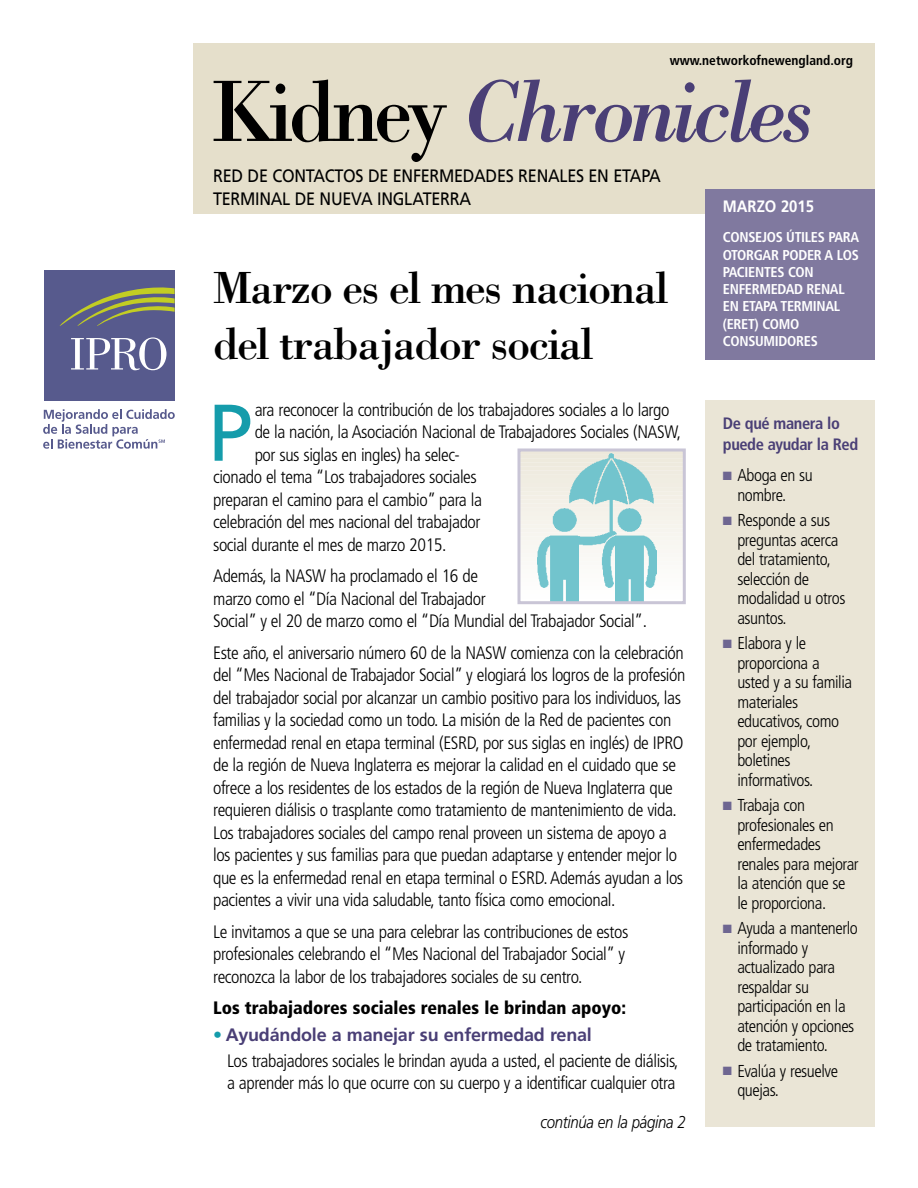
<style>
.page{position:relative;width:918px;height:1188px;background:#fff}
.page>*{position:absolute;margin:0;border:0;box-sizing:border-box;transform-origin:0 0}
.t1{font:italic 90px "Bodoni";letter-spacing:-.05em;color:#4a3f76;scale:.95 1}
.t2{font:80.25px "Frutiger";color:#159cab}
.t3{font:46.5px/55.8px "Bodoni";letter-spacing:-.035em;color:#000}
.t4{font:300 condensed 18px/22.5px "Frutiger";letter-spacing:-.025em;color:#000}
.t5{font:18px/22.5px "Frutiger";letter-spacing:-.015em;color:#000;scale:.9 1}
.t6{font:900 condensed 18px "Frutiger";color:#000}
.t7{font:300 condensed 17.25px/19.5px "Frutiger";letter-spacing:-.025em;color:#000}
.t8{font:italic 300 17.25px "Frutiger";letter-spacing:-.02em;color:#000;scale:.87 1}
.t9{font:700 condensed 16.5px/21px "Frutiger";letter-spacing:-.025em;color:#4a3f76}
.t10{font:700 16.5px "Frutiger";color:#fff;scale:.9 1}
.t11{font:700 condensed 14.25px/17.2px "Frutiger";letter-spacing:-.02em;color:#fff}
.t12{font:700 condensed 13.5px "Frutiger";color:#000}
.s1{font-style:normal;color:#000}
.s2{color:#159cab}
.s3{font-weight:700;font-stretch:normal;color:#4a3f76}
.s4{color:#6e6691}
</style>
<div class="page">
<div style="left:194px;top:43px;width:681px;height:171px;background:#e5dfcb"></div>
<div style="left:44px;top:270px;width:131px;height:131px;background:#575a8d"></div>
<svg style="left:59px;top:287px;width:116px;height:39px"></svg>
<svg style="left:71px;top:337px;width:95px;height:33px"></svg>
<svg style="left:43px;top:409px;width:132px;height:40px"></svg>
<div style="left:705px;top:189px;width:170px;height:171px;background:#80799f"></div>
<div style="left:705px;top:400px;width:170px;height:727px;background:#eae5d6"></div>
<hr style="left:519px;top:450px;width:165px;height:4px;background:#ede8db">
<hr style="left:519px;top:454px;width:165px;height:4px;background:#ede9dc">
<hr style="left:519px;top:458px;width:165px;height:4px;background:#eeeadd">
<div style="left:519px;top:462px;width:165px;height:5px;background:#eeeade"></div>
<div style="left:519px;top:466px;width:165px;height:5px;background:#efebdf"></div>
<hr style="left:519px;top:471px;width:165px;height:4px;background:#efebe0">
<hr style="left:519px;top:475px;width:165px;height:4px;background:#f0ece1">
<hr style="left:519px;top:479px;width:165px;height:4px;background:#f0ede2">
<hr style="left:519px;top:483px;width:165px;height:4px;background:#f1ede3">
<hr style="left:519px;top:487px;width:165px;height:4px;background:#f1eee4">
<hr style="left:519px;top:491px;width:165px;height:4px;background:#f2efe5">
<div style="left:519px;top:495px;width:165px;height:5px;background:#f3efe6"></div>
<div style="left:519px;top:499px;width:165px;height:5px;background:#f3f0e7"></div>
<hr style="left:519px;top:504px;width:165px;height:4px;background:#f4f0e8">
<hr style="left:519px;top:508px;width:165px;height:4px;background:#f4f1e9">
<hr style="left:519px;top:512px;width:165px;height:4px;background:#f5f2ea">
<hr style="left:519px;top:516px;width:165px;height:4px;background:#f5f3eb">
<hr style="left:519px;top:520px;width:165px;height:4px;background:#f6f3ec">
<div style="left:519px;top:524px;width:165px;height:5px;background:#f6f4ed"></div>
<div style="left:519px;top:528px;width:165px;height:5px;background:#f6f4ee"></div>
<div style="left:519px;top:532px;width:165px;height:5px;background:#f7f5ef"></div>
<hr style="left:519px;top:537px;width:165px;height:4px;background:#f7f6f0">
<hr style="left:519px;top:541px;width:165px;height:4px;background:#f8f6f1">
<hr style="left:519px;top:545px;width:165px;height:4px;background:#f8f7f2">
<hr style="left:519px;top:549px;width:165px;height:4px;background:#f9f7f3">
<hr style="left:519px;top:553px;width:165px;height:4px;background:#f9f8f4">
<div style="left:519px;top:557px;width:165px;height:5px;background:#faf9f5"></div>
<div style="left:519px;top:561px;width:165px;height:5px;background:#faf9f6"></div>
<div style="left:519px;top:565px;width:165px;height:5px;background:#fbfaf7"></div>
<hr style="left:519px;top:570px;width:165px;height:4px;background:#fbfbf8">
<hr style="left:519px;top:574px;width:165px;height:4px;background:#fcfbf9">
<hr style="left:519px;top:578px;width:165px;height:4px;background:#fcfcfa">
<hr style="left:519px;top:582px;width:165px;height:4px;background:#fdfcfb">
<img style="left:538px;top:453px;width:118px;height:147px">
<div style="left:518px;top:448px;width:168px;height:156px;border:3px solid #c9c5d6"></div>
<p class="t12" style="left:670px;top:55px;width:185px">www.networkofnewengland.org</p>
<h1 class="t1" style="left:212px;top:57px;width:636px"><span class="s1">Kidney</span> Chronicles</h1>
<p class="t5" style="left:213px;top:166px;width:499px">RED DE CONTACTOS DE ENFERMEDADES RENALES EN ETAPA<br>TERMINAL DE NUEVA INGLATERRA</p>
<p class="t11" style="left:723px;top:230px;width:138px">CONSEJOS ÚTILES PARA<br>OTORGAR PODER A LOS<br>PACIENTES CON<br>ENFERMEDAD RENAL<br>EN ETAPA TERMINAL (ERET) COMO<br>CONSUMIDORES</p>
<p class="t10" style="left:723px;top:200px;width:103px">MARZO 2015</p>
<h3 class="t3" style="left:213px;top:259px;width:457px">Marzo es el mes nacional del trabajador social</h3>
<h2 class="t2" style="left:208px;top:401px;width:46px">P</h2>
<p class="t4" style="left:255px;top:400px;width:416px">ara reconocer la contribución de los trabajadores sociales a lo largo</p>
<p class="t4" style="left:255px;top:422px;width:428px">de la nación, la Asociación Nacional de Trabajadores Sociales (NASW,</p>
<p class="t4" style="left:255px;top:445px;width:207px">por sus siglas en ingles) ha selec-</p>
<p class="t4" style="left:213px;top:467px;width:265px">cionado el tema “Los trabajadores sociales</p>
<p class="t4" style="left:213px;top:490px;width:270px">preparan el camino para el cambio” para la</p>
<p class="t4" style="left:213px;top:512px;width:269px">celebración del mes nacional del trabajador</p>
<p class="t4" style="left:213px;top:535px;width:235px">social durante el mes de marzo 2015.</p>
<p class="t4" style="left:213px;top:566px;width:435px">Además, la NASW ha proclamado el 16 de<br>marzo como el “Día Nacional del Trabajador<br>Social” y el 20 de marzo como el “Día Mundial del Trabajador Social”.</p>
<p class="t4" style="left:213px;top:643px;width:474px">Este año, el aniversario número 60 de la NASW comienza con la celebración del “Mes Nacional de Trabajador Social” y elogiará los logros de la profesión del trabajador social por alcanzar un cambio positivo para los individuos, las familias y la sociedad como un todo. La misión de la Red de pacientes con enfermedad renal en etapa terminal (ESRD, por sus siglas en inglés) de IPRO de la región de Nueva Inglaterra es mejorar la calidad en el cuidado que se ofrece a los residentes de los estados de la región de Nueva Inglaterra que requieren diálisis o trasplante como tratamiento de mantenimiento de vida.<br>Los trabajadores sociales del campo renal proveen un sistema de apoyo a los pacientes y sus familias para que puedan adaptarse y entender mejor lo que es la enfermedad renal en etapa terminal o ESRD. Además ayudan a los pacientes a vivir una vida saludable, tanto física como emocional.</p>
<p class="t4" style="left:213px;top:922px;width:417px">Le invitamos a que se una para celebrar las contribuciones de estos profesionales celebrando el “Mes Nacional del Trabajador Social” y reconozca la labor de los trabajadores sociales de su centro.</p>
<p class="t6" style="left:213px;top:1001px;width:415px">Los trabajadores sociales renales le brindan apoyo:</p>
<p class="t4" style="left:227px;top:1024px;width:453px;line-height:25.5px;text-indent:-14px"><span class="s2">•</span> <span class="s3">Ayudándole a manejar su enfermedad renal<br></span>Los trabajadores sociales le brindan ayuda a usted, el paciente de diálisis,</p>
<p class="t4" style="left:227px;top:1073px;width:450px">a aprender más lo que ocurre con su cuerpo y a identificar cualquier otra</p>
<p class="t8" style="left:541px;top:1115px;width:168px">continúa en la página 2</p>
<p class="t9" style="left:723px;top:414px;width:137px">De qué manera lo puede ayudar la Red</p>
<p class="t7" style="left:737px;top:467px;width:77px;text-indent:-14px"><span class="s4">■</span> Aboga en su nombre.</p>
<p class="t7" style="left:737px;top:512px;width:110px;text-indent:-14px"><span class="s4">■</span> Responde a sus preguntas acerca del tratamiento, selección de modalidad u otros asuntos.</p>
<p class="t7" style="left:737px;top:635px;width:116px;text-indent:-14px"><span class="s4">■</span> Elabora y le proporciona a usted y a su familia materiales educativos, como por ejemplo, boletines informativos.</p>
<p class="t7" style="left:737px;top:797px;width:123px;text-indent:-14px"><span class="s4">■</span> Trabaja con profesionales en enfermedades renales para mejorar la atención que se le proporciona.</p>
<p class="t7" style="left:737px;top:920px;width:122px;text-indent:-14px"><span class="s4">■</span> Ayuda a mantenerlo informado y actualizado para respaldar su participación en la atención y opciones de tratamiento.</p>
<p class="t7" style="left:737px;top:1062px;width:102px;text-indent:-14px"><span class="s4">■</span> Evalúa y resuelve quejas.</p>
</div>
